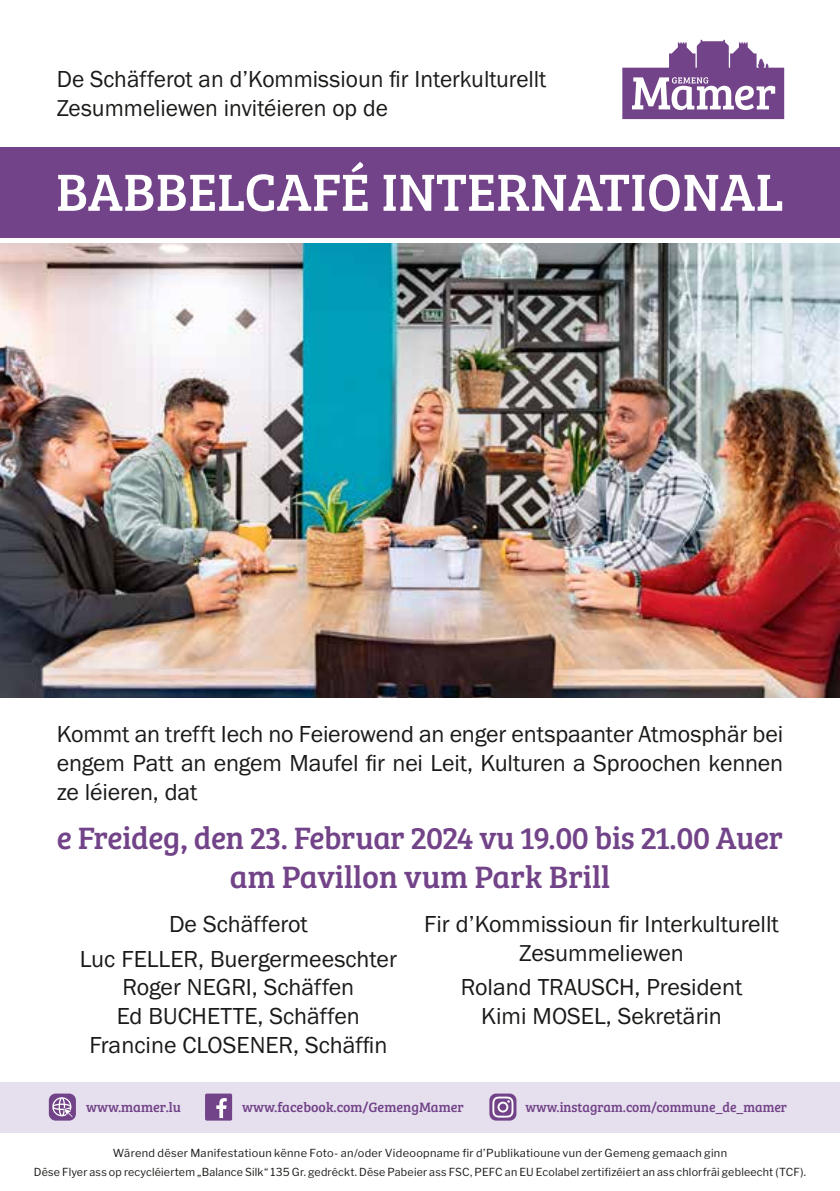
<style>
.page{position:relative;width:840px;height:1191px;background:#fff}
.page>*{position:absolute;margin:0;border:0;box-sizing:border-box;transform-origin:0 0}
.t1{font:54px "Bree Serif";color:#fff}
.t2{font:32px/38.4px "Bree Serif";letter-spacing:-.01em;color:#724388;text-align:center}
.t3{font:24px/28.8px "Franklin Gothic URW Boo";color:#1a1a18;text-align:center}
.t4{font:14px "Bree Serif";color:#724388}
.t5{font:11px/18.8px "Libre Franklin";letter-spacing:.02em;color:#1a1a18;text-align:center}
</style>
<div class="page">
<svg style="left:622px;top:40px;width:161px;height:79px"></svg>
<div style="left:0;top:147px;width:839px;height:91px;background:#724388"></div>
<div style="left:0;top:1081px;width:839px;height:51px;background:#e6e0ee"></div>
<div style="left:49px;top:1093px;width:27px;height:27px;background:#724388;border-radius:7px"></div>
<svg style="left:52px;top:1097px;width:21px;height:20px"></svg>
<div style="left:205px;top:1093px;width:27px;height:27px;background:#724388;border-radius:2px"></div>
<svg style="left:216px;top:1098px;width:11px;height:20px"></svg>
<svg style="left:489px;top:1093px;width:27px;height:27px"></svg>
<svg style="left:492px;top:1096px;width:21px;height:21px"></svg>
<img style="left:0;top:244px;width:839px;height:453px">
<p class="t3" style="left:57px;top:64px;width:491px;text-align:left">De Schäfferot an d’Kommissioun fir Interkulturellt<br>Zesummeliewen invitéieren op de</p>
<h1 class="t1" style="left:56px;top:152px;width:729px">BABBELCAFÉ INTERNATIONAL</h1>
<p class="t3" style="left:57px;top:719px;width:727px;text-align:justify">Kommt an trefft Iech no Feierowend an enger entspaanter Atmosphär bei engem Patt an engem Maufel fir nei Leit, Kulturen a Sproochen kennen ze léieren, dat</p>
<h2 class="t2" style="left:57px;top:817px;width:727px">e Freideg, den 23. Februar 2024 vu 19.00 bis 21.00 Auer am Pavillon vum Park Brill</h2>
<p class="t3" style="left:80px;top:906px;width:318px;line-height:34.4px">De Schäfferot<br>Luc FELLER, Buergermeeschter</p>
<p class="t3" style="left:89px;top:972px;width:299px">Roger NEGRI, Schäffen<br>Ed BUCHETTE, Schäffen<br>Francine CLOSENER, Schäffin</p>
<p class="t3" style="left:424px;top:909px;width:356px">Fir d’Kommissioun fir Interkulturellt<br>Zesummeliewen</p>
<p class="t3" style="left:460px;top:972px;width:283px">Roland TRAUSCH, President<br>Kimi MOSEL, Sekretärin</p>
<p class="t4" style="left:86px;top:1096px;width:96px">www.mamer.lu</p>
<p class="t4" style="left:242px;top:1096px;width:223px">www.facebook.com/GemengMamer</p>
<p class="t4" style="left:525px;top:1096px;width:263px">www.instagram.com/commune_de_mamer</p>
<p class="t5" style="left:34px;top:1143px;width:773px">Wärend dëser Manifestatioun kënne Foto- an/oder Videoopname fir d’Publikatioune vun der Gemeng gemaach ginn<br>Dëse Flyer ass op recycléiertem „Balance Silk“ 135 Gr. gedréckt. Dëse Pabeier ass FSC, PEFC an EU Ecolabel zertifizéiert an ass chlorfräi gebleecht (TCF).</p>
</div>
